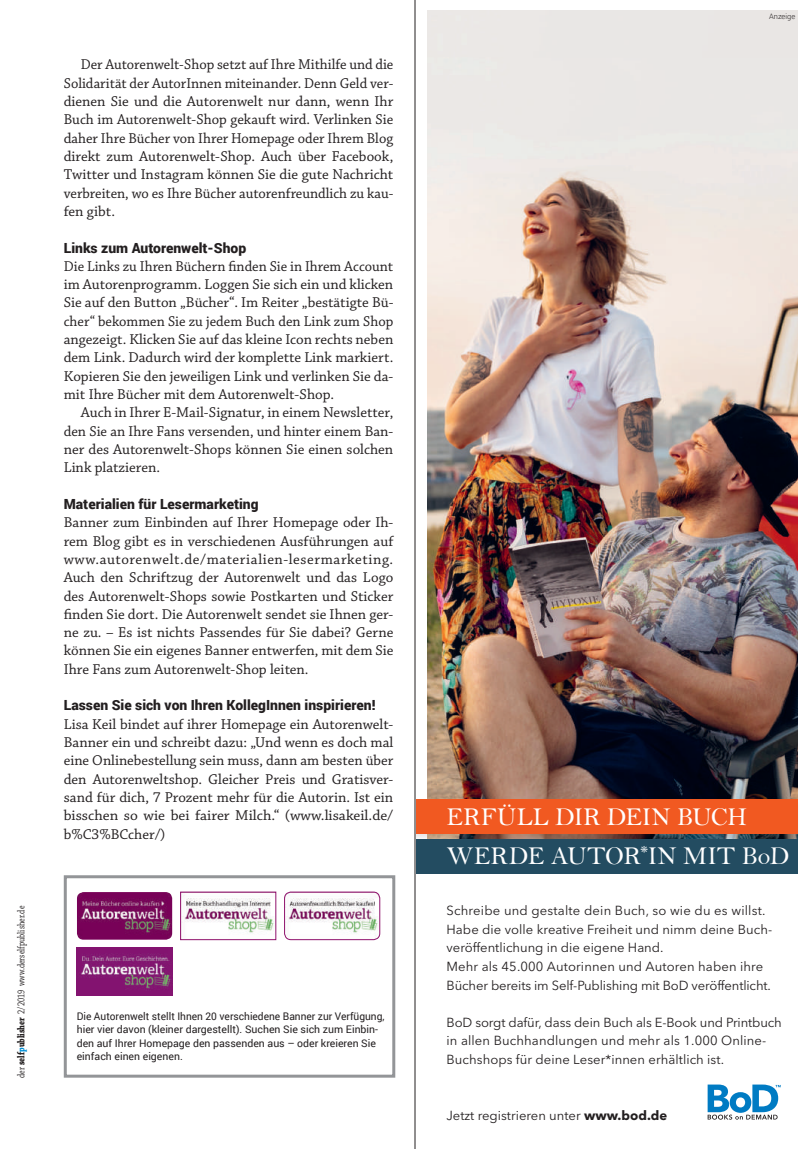
<style>
.page{position:relative;width:808px;height:1149px;background:#fff}
.page>*{position:absolute;margin:0;border:0;box-sizing:border-box;transform-origin:0 0}
.t1{font:25.8px/39.2px "Bell";letter-spacing:-.01em;color:#fff}
.t2{font:15px/18.3px "Chaparral Pro";color:#231f20;text-align:justify}
.t3{font:900 13.95px "Roboto";color:#231f20}
.t4{font:13.05px/18.6px "Avenir Next LT Pro";letter-spacing:.005em;color:#231f20}
.t5{font:10.5px/13.5px "Roboto";color:#231f20}
.t6{font:10.5px "Chaparral Pro";color:#231f20;scale:.76 1}
.t7{font:300 7.5px "Roboto";color:#231f20}
.s1{font-weight:700}
.s2{font-weight:700;color:#008fd5}
</style>
<div class="page">
<div style="left:64px;top:875px;width:331px;height:202px;background:#fff;border:3px solid #939598"></div>
<img style="left:77px;top:892px;width:95px;height:47px">
<img style="left:77px;top:947px;width:95px;height:47px">
<img style="left:183px;top:895px;width:91px;height:39px">
<div style="left:180px;top:891px;width:96px;height:48px;border:1px solid #90126d"></div>
<img style="left:285px;top:893px;width:95px;height:46px">
<div style="left:284px;top:891px;width:96px;height:48px;border:1px solid #90126d;border-radius:6px"></div>
<img style="left:427px;top:11px;width:370px;height:788px">
<div style="left:417px;top:799px;width:384px;height:41px;background:#231f20;opacity:.1"></div>
<div style="left:417px;top:799px;width:380px;height:34px;background:#f15921"></div>
<div style="left:417px;top:838px;width:380px;height:34px;background:#234c61"></div>
<svg style="left:708px;top:1084px;width:73px;height:35px"></svg>
<hr style="left:415px;top:0;width:1px;height:1148px;background:#231f20">
<p class="t6" style="left:15px;top:1077px;width:227px;rotate:-90deg">der <span class="s1">self</span><span class="s2">p</span><span class="s1">ublisher</span> 2/2019 www.derselfpublisher.de</p>
<p class="t2" style="left:64px;top:56px;width:331px;text-indent:17px">Der Autorenwelt-Shop setzt auf Ihre Mithilfe und die Solidarität der AutorInnen miteinander. Denn Geld ver&shy;dienen Sie und die Autorenwelt nur dann, wenn Ihr Buch im Autorenwelt-Shop gekauft wird. Verlinken Sie daher Ihre Bücher von Ihrer Homepage oder Ihrem Blog direkt zum Autorenwelt-Shop. Auch über Facebook, Twitter und Instagram können Sie die gute Nachricht verbreiten, wo es Ihre Bücher autorenfreundlich zu kau&shy;fen gibt.</p>
<p class="t3" style="left:64px;top:238px;width:184px">Links zum Autorenwelt-Shop</p>
<p class="t2" style="left:64px;top:257px;width:331px">Die Links zu Ihren Büchern finden Sie in Ihrem Account im Autorenprogramm. Loggen Sie sich ein und klicken Sie auf den Button „Bücher“. Im Reiter „bestätigte Bü&shy;cher“ bekommen Sie zu jedem Buch den Link zum Shop angezeigt. Klicken Sie auf das kleine Icon rechts neben dem Link. Dadurch wird der komplette Link markiert.<br>Kopieren Sie den jeweiligen Link und verlinken Sie da&shy;mit Ihre Bücher mit dem Autorenwelt-Shop.</p>
<p class="t2" style="left:64px;top:404px;width:331px;text-indent:17px">Auch in Ihrer E-Mail-Signatur, in einem Newsletter, den Sie an Ihre Fans versenden, und hinter einem Ban&shy;ner des Autorenwelt-Shops können Sie einen solchen Link platzieren.</p>
<p class="t3" style="left:64px;top:494px;width:196px">Materialien für Lesermarketing</p>
<p class="t2" style="left:64px;top:514px;width:331px">Banner zum Einbinden auf Ihrer Homepage oder Ih&shy;rem Blog gibt es in verschiedenen Ausführungen auf www.autorenwelt.de/materialien-lesermarketing.<br>Auch den Schriftzug der Autorenwelt und das Logo des Autorenwelt-Shops sowie Postkarten und Sticker finden Sie dort. Die Autorenwelt sendet sie Ihnen ger&shy;ne zu. – Es ist nichts Passendes für Sie dabei? Gerne können Sie ein eigenes Banner entwerfen, mit dem Sie Ihre Fans zum Autorenwelt-Shop leiten.</p>
<p class="t3" style="left:64px;top:695px;width:313px">Lassen Sie sich von Ihren KollegInnen inspirieren!</p>
<p class="t2" style="left:64px;top:715px;width:331px">Lisa Keil bindet auf ihrer Homepage ein Autorenwelt-Banner ein und schreibt dazu: „Und wenn es doch mal eine Onlinebestellung sein muss, dann am besten über den Autorenweltshop. Gleicher Preis und Gratisver&shy;sand für dich, 7 Prozent mehr für die Autorin. Ist ein bisschen so wie bei fairer Milch.“ (www.lisakeil.de/ b%C3%BCcher/)</p>
<p class="t5" style="left:77px;top:1008px;width:309px">Die Autorenwelt stellt Ihnen 20 verschiedene Banner zur Verfügung, hier vier davon (kleiner dargestellt). Suchen Sie sich zum Einbin&shy;den auf Ihrer Homepage den passenden aus – oder kreieren Sie einfach einen eigenen.</p>
<p class="t7" style="left:769px;top:11px;width:28px">Anzeige</p>
<h1 class="t1" style="left:446px;top:796px;width:345px">ERFÜLL DIR DEIN BUCH<br>WERDE AUTOR<sup>*</sup>IN MIT BoD</h1>
<p class="t4" style="left:446px;top:900px;width:327px">Schreibe und gestalte dein Buch, so wie du es willst.<br>Habe die volle kreative Freiheit und nimm deine Buch&shy;veröffentlichung in die eigene Hand.<br>Mehr als 45.000 Autorinnen und Autoren haben ihre Bücher bereits im Self-Publishing mit BoD veröffentlicht.</p>
<p class="t4" style="left:446px;top:1012px;width:337px">BoD sorgt dafür, dass dein Buch als E-Book und Printbuch in allen Buchhandlungen und mehr als 1.000 Online-<br>Buchshops für deine Leser*innen erhältlich ist.</p>
<p class="t4" style="left:446px;top:1105px;width:222px">Jetzt registrieren unter <span class="s1">www.bod.de</span></p>
</div>
